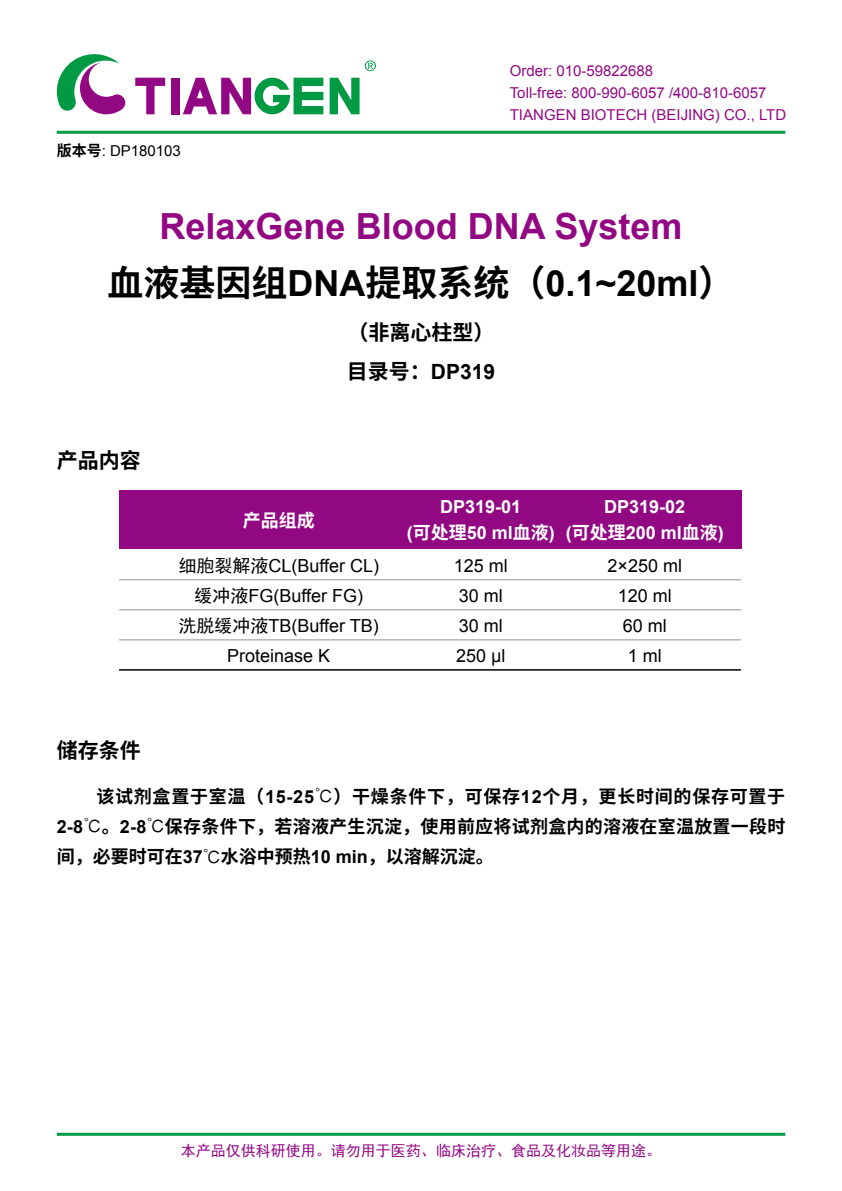
<style>
.page{position:relative;width:842px;height:1191px;background:#fff}
.page>*{position:absolute;margin:0;border:0;box-sizing:border-box;transform-origin:0 0}
.t1{font:700 36px "Arial";color:#920883}
.t2{font:700 36px "Source Han Sans CN";color:#000}
.t3{font:700 21px "Source Han Sans CN";color:#000}
.t4{font:700 21px "Arial";color:#000}
.t5{font:700 18px/30px "Source Han Sans CN";letter-spacing:.015em;color:#000;text-align:justify}
.t6{font:18px "Arial";color:#000}
.t7{font:700 18px/26px "Arial";color:#fff}
.t8{font:700 18px "Source Han Sans CN";color:#fff}
.t9{font:15px/22px "Arial";color:#920883}
.t10{font:15px "Sim Hei";color:#920883}
.t11{font:15px "Arial";color:#000}
.s1{font-family:"Source Han Sans CN";font-weight:700}
.s2{font-family:"Arial"}
.s3{font-family:"Source Han Sans CN"}
.s4{font-family:"Sim Hei"}
.s5{font-family:"Sim Hei";font-weight:400}
</style>
<div class="page">
<svg style="left:57px;top:54px;width:68px;height:60px"></svg>
<div style="left:171px;top:78px;width:8px;height:36px;background:#920883"></div>
<svg style="left:330px;top:78px;width:30px;height:36px"></svg>
<svg style="left:135px;top:78px;width:30px;height:36px"></svg>
<svg style="left:183px;top:78px;width:140px;height:36px"></svg>
<svg style="left:365px;top:60px;width:11px;height:11px"></svg>
<hr style="left:57px;top:131px;width:728px;height:3px;background:#094">
<hr style="left:57px;top:1132px;width:728px;height:3px;background:#094">
<div style="left:119px;top:490px;width:622px;height:59px;background:#920883"></div>
<hr style="left:119px;top:579px;width:622px;height:1px;background:#b5b6b6">
<hr style="left:119px;top:609px;width:622px;height:1px;background:#b5b6b6">
<hr style="left:119px;top:639px;width:622px;height:1px;background:#b5b6b6">
<hr style="left:119px;top:669px;width:622px;height:1px;background:#000">
<p class="t11" style="left:57px;top:141px;width:126px"><span class="s1">版本号</span>: DP180103</p>
<p class="t9" style="left:510px;top:59px;width:278px">Order: 010-59822688<br>Toll-free: 800-990-6057 /400-810-6057<br>TIANGEN BIOTECH (BEIJING) CO., LTD</p>
<h1 class="t1" style="left:160px;top:203px;width:524px">RelaxGene Blood DNA System</h1>
<h1 class="t2" style="left:107px;top:262px;width:629px">血液基因组<span class="s2">DNA</span>提取系统（<span class="s2">0.1~20ml</span>）</h1>
<p class="t3" style="left:347px;top:321px;width:148px">（非离心柱型）</p>
<p class="t4" style="left:347px;top:358px;width:150px"><span class="s3">目录号：</span>DP319</p>
<p class="t3" style="left:57px;top:448px;width:85px">产品内容</p>
<p class="t8" style="left:243px;top:510px;width:73px">产品组成</p>
<p class="t7" style="left:407px;top:494px;width:319px;text-indent:197px">DP319-02<br>(<span class="s3">可处理</span>50 ml<span class="s3">血液</span>) (<span class="s3">可处理</span>200 ml<span class="s3">血液</span>)</p>
<p class="t7" style="left:440px;top:494px;width:83px">DP319-01</p>
<p class="t6" style="left:178px;top:553px;width:202px"><span class="s4">细胞裂解液</span>CL(Buffer CL)</p>
<p class="t6" style="left:454px;top:553px;width:56px">125 ml</p>
<p class="t6" style="left:607px;top:553px;width:76px">2×250 ml</p>
<p class="t6" style="left:194px;top:583px;width:170px"><span class="s4">缓冲液</span>FG(Buffer FG)</p>
<p class="t6" style="left:459px;top:583px;width:46px">30 ml</p>
<p class="t6" style="left:618px;top:583px;width:56px">120 ml</p>
<p class="t6" style="left:179px;top:613px;width:202px"><span class="s4">洗脱缓冲液</span>TB(Buffer TB)</p>
<p class="t6" style="left:459px;top:613px;width:46px">30 ml</p>
<p class="t6" style="left:623px;top:613px;width:46px">60 ml</p>
<p class="t6" style="left:227px;top:643px;width:105px">Proteinase K</p>
<p class="t6" style="left:456px;top:643px;width:51px">250 μl</p>
<p class="t6" style="left:628px;top:643px;width:36px">1 ml</p>
<p class="t3" style="left:57px;top:738px;width:85px">储存条件</p>
<p class="t5" style="left:57px;top:781px;width:730px;text-indent:40px">该试剂盒置于室温（<span class="s2">15-25</span><span class="s5">℃</span>）干燥条件下，可保存<span class="s2">12</span>个月，更长时间的保存可置于<span class="s2">2-8</span><span class="s5">℃</span>。<span class="s2">2-8</span><span class="s5">℃</span>保存条件下，若溶液产生沉淀，使用前应将试剂盒内的溶液在室温放置一段时间，必要时可在<span class="s2">37</span><span class="s5">℃</span>水浴中预热<span class="s2">10 min</span>，以溶解沉淀。</p>
<p class="t10" style="left:181px;top:1142px;width:481px">本产品仅供科研使用。请勿用于医药、临床治疗、食品及化妆品等用途。</p>
</div>
